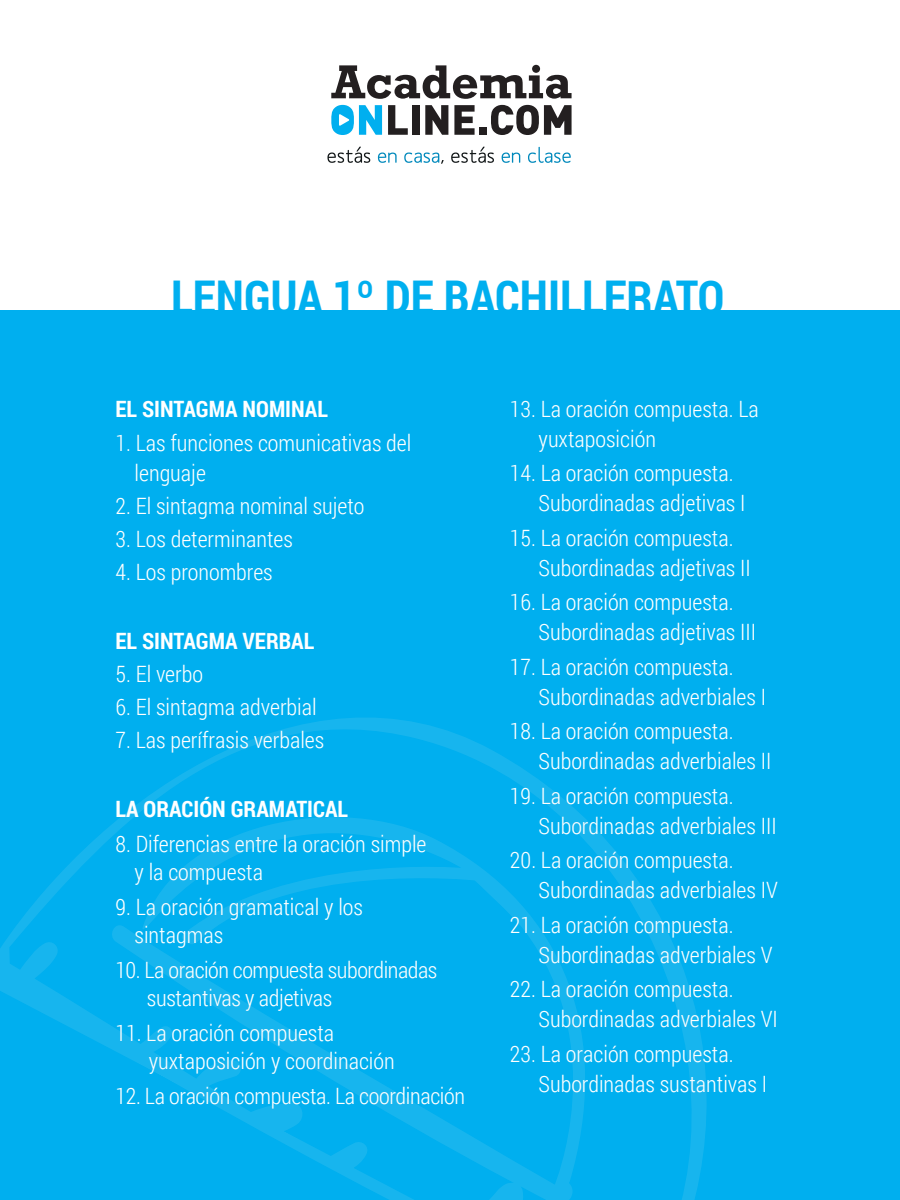
<style>
.page{position:relative;width:900px;height:1200px;background:#fff}
.page>*{position:absolute;margin:0;border:0;box-sizing:border-box;transform-origin:0 0}
.t1{font:700 46.5px "Roboto Condensed";color:#00afef}
.t2{font:300 22.5px/30px "Roboto Condensed";color:#fff}
.t3{font:300 22.5px/28.5px "Roboto Condensed";letter-spacing:-.02em;color:#fff}
.t4{font:700 22.5px "Roboto Condensed";color:#fff}
</style>
<div class="page">
<div style="left:0;top:310px;width:900px;height:890px;background:#00afef"></div>
<svg style="left:0;top:718px;width:707px;height:482px"></svg>
<svg style="left:388px;top:105px;width:20px;height:30px"></svg>
<div style="left:412px;top:105px;width:7px;height:30px;background:#231f20"></div>
<svg style="left:425px;top:105px;width:23px;height:30px"></svg>
<svg style="left:454px;top:105px;width:21px;height:30px"></svg>
<div style="left:479px;top:127px;width:8px;height:8px;background:#231f20"></div>
<svg style="left:331px;top:105px;width:51px;height:30px"></svg>
<svg style="left:491px;top:105px;width:81px;height:30px"></svg>
<svg style="left:331px;top:65px;width:241px;height:34px"></svg>
<svg style="left:451px;top:147px;width:43px;height:16px"></svg>
<svg style="left:502px;top:153px;width:18px;height:10px"></svg>
<svg style="left:327px;top:147px;width:117px;height:17px"></svg>
<svg style="left:528px;top:147px;width:43px;height:16px"></svg>
<h1 class="t1" style="left:171px;top:265px;width:555px">LENGUA 1º DE BACHILLERATO</h1>
<p class="t4" style="left:116px;top:393px;width:214px">EL SINTAGMA NOMINAL</p>
<p class="t2" style="left:135px;top:428px;width:278px;text-indent:-19px">1. Las funciones comunicativas del lenguaje</p>
<p class="t2" style="left:116px;top:491px;width:250px">2. El sintagma nominal sujeto</p>
<p class="t2" style="left:116px;top:524px;width:179px">3. Los determinantes</p>
<p class="t2" style="left:116px;top:557px;width:159px">4. Los pronombres</p>
<p class="t4" style="left:116px;top:626px;width:200px">EL SINTAGMA VERBAL</p>
<p class="t2" style="left:116px;top:659px;width:89px">5. El verbo</p>
<p class="t2" style="left:116px;top:692px;width:203px">6. El sintagma adverbial</p>
<p class="t2" style="left:116px;top:725px;width:210px">7. Las perífrasis verbales</p>
<p class="t4" style="left:116px;top:794px;width:234px">LA ORACIÓN GRAMATICAL</p>
<p class="t2" style="left:135px;top:829px;width:293px;line-height:28.5px;text-indent:-19px">8. Diferencias entre la oración simple y la compuesta</p>
<p class="t2" style="left:135px;top:892px;width:230px;line-height:28.5px;text-indent:-19px">9. La oración gramatical y los sintagmas</p>
<p class="t3" style="left:147px;top:955px;width:292px;text-indent:-31px">10. La oración compuesta subordinadas sustantivas y adjetivas</p>
<p class="t2" style="left:149px;top:1018px;width:247px;line-height:28.5px;text-indent:-33px">11. La oración compuesta yuxtaposición y coordinación</p>
<p class="t2" style="left:116px;top:1080px;width:351px">12. La oración compuesta. La coordinación</p>
<p class="t2" style="left:539px;top:393px;width:222px;text-indent:-29px">13. La oración compuesta. La yuxtaposición</p>
<p class="t2" style="left:539px;top:458px;width:208px;text-indent:-29px">14. La oración compuesta.<br>Subordinadas adjetivas I</p>
<p class="t2" style="left:539px;top:522px;width:214px;text-indent:-29px">15. La oración compuesta.<br>Subordinadas adjetivas II</p>
<p class="t2" style="left:539px;top:587px;width:219px;text-indent:-29px">16. La oración compuesta.<br>Subordinadas adjetivas III</p>
<p class="t2" style="left:539px;top:651px;width:229px;text-indent:-29px">17. La oración compuesta.<br>Subordinadas adverbiales I</p>
<p class="t2" style="left:539px;top:716px;width:234px;text-indent:-29px">18. La oración compuesta.<br>Subordinadas adverbiales II</p>
<p class="t2" style="left:539px;top:780px;width:240px;text-indent:-29px">19. La oración compuesta.<br>Subordinadas adverbiales III</p>
<p class="t2" style="left:539px;top:845px;width:241px;text-indent:-29px">20. La oración compuesta.<br>Subordinadas adverbiales IV</p>
<p class="t2" style="left:539px;top:909px;width:235px;text-indent:-29px">21. La oración compuesta.<br>Subordinadas adverbiales V</p>
<p class="t2" style="left:539px;top:974px;width:241px;text-indent:-29px">22. La oración compuesta.<br>Subordinadas adverbiales VI</p>
<p class="t2" style="left:539px;top:1038px;width:230px;text-indent:-29px">23. La oración compuesta.<br>Subordinadas sustantivas I</p>
</div>
